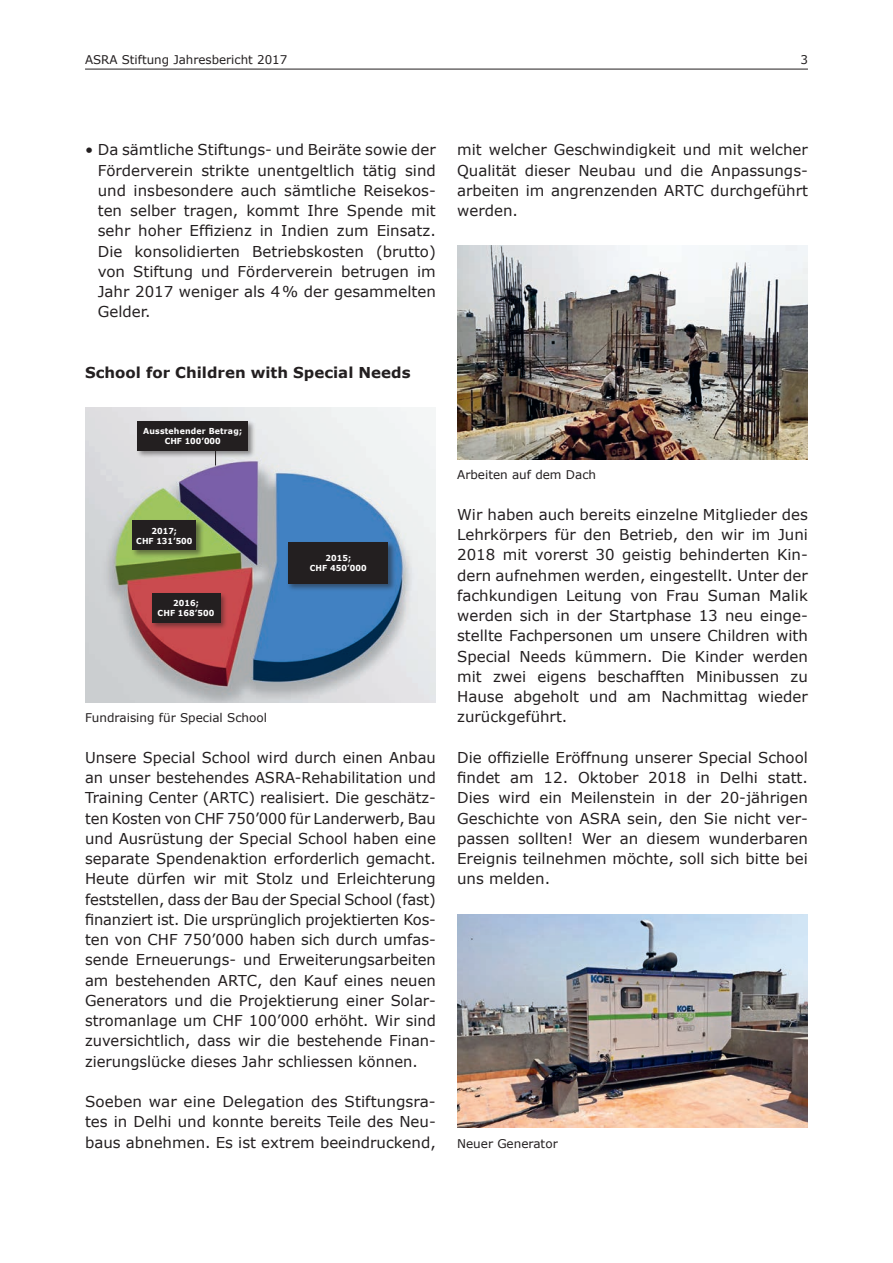
<style>
.page{position:relative;width:893px;height:1263px;background:#fff}
.page>*{position:absolute;margin:0;border:0;box-sizing:border-box;transform-origin:0 0}
.t1{font:15px/20.2px "Verdana";color:#231f20;text-align:justify}
.t2{font:700 15px "Verdana";color:#231f20}
.t3{font:12px "Verdana";color:#231f20}
.t4{font:700 8.25px/9.9px "Verdana";letter-spacing:.01em;color:#fff;text-align:center;scale:.95 1}
</style>
<div class="page">
<img style="left:85px;top:408px;width:351px;height:294px">
<div style="left:287px;top:541px;width:109px;height:51px;background:#231f20;opacity:.5"></div>
<div style="left:288px;top:542px;width:100px;height:42px;background:#231f20"></div>
<div style="left:131px;top:519px;width:73px;height:39px;background:#231f20;opacity:.5"></div>
<div style="left:132px;top:521px;width:64px;height:29px;background:#231f20"></div>
<div style="left:150px;top:592px;width:78px;height:38px;background:#231f20;opacity:.5"></div>
<div style="left:152px;top:594px;width:68px;height:29px;background:#231f20"></div>
<div style="left:136px;top:420px;width:120px;height:38px;background:#231f20;opacity:.5"></div>
<div style="left:137px;top:421px;width:111px;height:30px;background:#231f20"></div>
<svg style="left:215px;top:451px;width:1px;height:14px"></svg>
<img style="left:457px;top:246px;width:351px;height:213px">
<img style="left:457px;top:914px;width:351px;height:213px">
<hr style="left:85px;top:69px;width:723px;height:1px;background:#231f20">
<p class="t3" style="left:85px;top:52px;width:204px">ASRA Stiftung Jahresbericht 2017</p>
<p class="t3" style="left:800px;top:52px;width:9px">3</p>
<p class="t1" style="left:98px;top:140px;width:340px;text-indent:-13px">• Da sämtliche Stiftungs- und Beiräte sowie der Förderverein strikte unentgeltlich tätig sind und insbesondere auch sämtliche Reisekos&shy;ten selber tragen, kommt Ihre Spende mit sehr hoher Effizienz in Indien zum Einsatz.<br>Die konsolidierten Betriebskosten (brutto) von Stiftung und Förderverein betrugen im Jahr 2017 weniger als 4% der gesammelten Gelder.</p>
<p class="t2" style="left:85px;top:363px;width:327px">School for Children with Special Needs</p>
<p class="t4" style="left:143px;top:426px;width:106px">Ausstehender Betrag;<br>CHF 100’000</p>
<p class="t4" style="left:136px;top:526px;width:61px">2017;<br>CHF 131’500</p>
<p class="t4" style="left:158px;top:598px;width:61px">2016;<br>CHF 168’500</p>
<p class="t4" style="left:310px;top:554px;width:61px">2015;<br>CHF 450’000</p>
<p class="t3" style="left:85px;top:710px;width:183px">Fundraising für Special School</p>
<p class="t1" style="left:85px;top:747px;width:352px">Unsere Special School wird durch einen Anbau an unser bestehendes ASRA-Rehabilitation und Training Center (ARTC) realisiert. Die geschätz&shy;ten Kosten von CHF 750’000 für Landerwerb, Bau und Ausrüstung der Special School haben eine separate Spendenaktion erforderlich gemacht.<br>Heute dürfen wir mit Stolz und Erleichterung feststellen, dass der Bau der Special School (fast) finanziert ist. Die ursprünglich projektierten Kos&shy;ten von CHF 750’000 haben sich durch umfas&shy;sende Erneuerungs- und Erweiterungsarbeiten am bestehenden ARTC, den Kauf eines neuen Generators und die Projektierung einer Solar&shy;stromanlage um CHF 100’000 erhöht. Wir sind zuversichtlich, dass wir die bestehende Finan&shy;zierungslücke dieses Jahr schliessen können.</p>
<p class="t1" style="left:85px;top:1092px;width:352px">Soeben war eine Delegation des Stiftungsra&shy;tes in Delhi und konnte bereits Teile des Neu&shy;baus abnehmen. Es ist extrem beeindruckend,</p>
<p class="t1" style="left:457px;top:140px;width:352px">mit welcher Geschwindigkeit und mit welcher Qualität dieser Neubau und die Anpassungs&shy;arbeiten im angrenzenden ARTC durchgeführt werden.</p>
<p class="t3" style="left:457px;top:467px;width:141px">Arbeiten auf dem Dach</p>
<p class="t1" style="left:457px;top:504px;width:352px">Wir haben auch bereits einzelne Mitglieder des Lehrkörpers für den Betrieb, den wir im Juni 2018 mit vorerst 30 geistig behinderten Kin&shy;dern aufnehmen werden, eingestellt. Unter der fachkundigen Leitung von Frau Suman Malik werden sich in der Startphase 13 neu einge&shy;stellte Fachpersonen um unsere Children with Special Needs kümmern. Die Kinder werden mit zwei eigens beschafften Minibussen zu Hause abgeholt und am Nachmittag wieder zurückgeführt.</p>
<p class="t1" style="left:457px;top:747px;width:352px">Die offizielle Eröffnung unserer Special School findet am 12. Oktober 2018 in Delhi statt.<br>Dies wird ein Meilenstein in der 20-jährigen Geschichte von ASRA sein, den Sie nicht ver&shy;passen sollten! Wer an diesem wunderbaren Ereignis teilnehmen möchte, soll sich bitte bei uns melden.</p>
<p class="t3" style="left:457px;top:1136px;width:102px">Neuer Generator</p>
</div>
